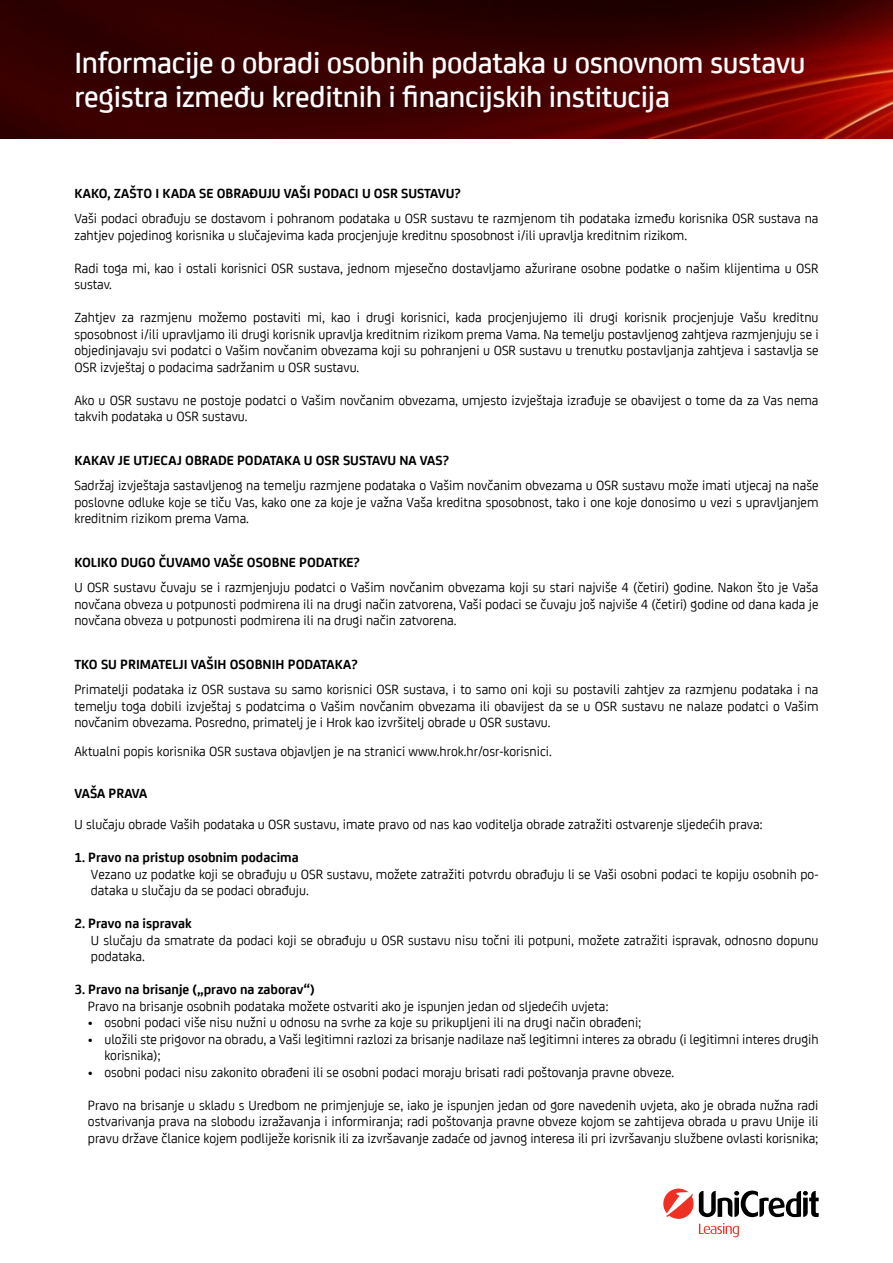
<style>
.page{position:relative;width:893px;height:1263px;background:#fff}
.page>*{position:absolute;margin:0;border:0;box-sizing:border-box;transform-origin:0 0}
.t1{font:500 31.5px/34.5px "Uni Credit";letter-spacing:-.01em;color:#fff}
.t2{font:14.25px/16.5px "Uni Credit";color:#000}
.t3{font:700 14.25px "Uni Credit";color:#000}
</style>
<div class="page">
<img style="left:0;top:0;width:893px;height:138px">
<svg style="left:663px;top:1188px;width:156px;height:49px"></svg>
<h1 class="t1" style="left:74px;top:43px;width:733px">Informacije o obradi osobnih podataka u osnovnom sustavu registra između kreditnih i financijskih institucija</h1>
<p class="t3" style="left:74px;top:182px;width:388px">KAKO, ZAŠTO I KADA SE OBRAĐUJU VAŠI PODACI U OSR SUSTAVU?</p>
<p class="t2" style="left:74px;top:209px;width:746px">Vaši podaci obrađuju se dostavom i pohranom podataka u OSR sustavu te razmjenom tih podataka između korisnika OSR sustava na zahtjev pojedinog korisnika u slučajevima kada procjenjuje kreditnu sposobnost i/ili upravlja kreditnim rizikom.</p>
<p class="t2" style="left:74px;top:259px;width:746px">Radi toga mi, kao i ostali korisnici OSR sustava, jednom mjesečno dostavljamo ažurirane osobne podatke o našim klijentima u OSR sustav.</p>
<p class="t2" style="left:74px;top:308px;width:746px;text-align:justify">Zahtjev za razmjenu možemo postaviti mi, kao i drugi korisnici, kada procjenjujemo ili drugi korisnik procjenjuje Vašu kreditnu sposobnost i/ili upravljamo ili drugi korisnik upravlja kreditnim rizikom prema Vama. Na temelju postavljenog zahtjeva razmjenjuju se i objedinjavaju svi podatci o Vašim novčanim obvezama koji su pohranjeni u OSR sustavu u trenutku postavljanja zahtjeva i sastavlja se OSR izvještaj o podacima sadržanim u OSR sustavu.</p>
<p class="t2" style="left:74px;top:391px;width:746px">Ako u OSR sustavu ne postoje podatci o Vašim novčanim obvezama, umjesto izvještaja izrađuje se obavijest o tome da za Vas nema takvih podataka u OSR sustavu.</p>
<p class="t3" style="left:74px;top:449px;width:376px">KAKAV JE UTJECAJ OBRADE PODATAKA U OSR SUSTAVU NA VAS?</p>
<p class="t2" style="left:74px;top:476px;width:746px;text-align:justify">Sadržaj izvještaja sastavljenog na temelju razmjene podataka o Vašim novčanim obvezama u OSR sustavu može imati utjecaj na naše poslovne odluke koje se tiču Vas, kako one za koje je važna Vaša kreditna sposobnost, tako i one koje donosimo u vezi s upravljanjem kreditnim rizikom prema Vama.</p>
<p class="t3" style="left:74px;top:551px;width:287px">KOLIKO DUGO ČUVAMO VAŠE OSOBNE PODATKE?</p>
<p class="t2" style="left:74px;top:578px;width:746px;text-align:justify">U OSR sustavu čuvaju se i razmjenjuju podatci o Vašim novčanim obvezama koji su stari najviše 4 (četiri) godine. Nakon što je Vaša novčana obveza u potpunosti podmirena ili na drugi način zatvorena, Vaši podaci se čuvaju još najviše 4 (četiri) godine od dana kada je novčana obveza u potpunosti podmirena ili na drugi način zatvorena.</p>
<p class="t3" style="left:74px;top:653px;width:285px">TKO SU PRIMATELJI VAŠIH OSOBNIH PODATAKA?</p>
<p class="t2" style="left:74px;top:680px;width:746px;text-align:justify">Primatelji podataka iz OSR sustava su samo korisnici OSR sustava, i to samo oni koji su postavili zahtjev za razmjenu podataka i na temelju toga dobili izvještaj s podatcima o Vašim novčanim obvezama ili obavijest da se u OSR sustavu ne nalaze podatci o Vašim novčanim obvezama. Posredno, primatelj je i Hrok kao izvršitelj obrade u OSR sustavu.</p>
<p class="t2" style="left:74px;top:742px;width:479px">Aktualni popis korisnika OSR sustava objavljen je na stranici www.hrok.hr/osr-korisnici.</p>
<p class="t3" style="left:74px;top:782px;width:74px">VAŠA PRAVA</p>
<p class="t2" style="left:74px;top:815px;width:690px">U slučaju obrade Vaših podataka u OSR sustavu, imate pravo od nas kao voditelja obrade zatražiti ostvarenje sljedećih prava:</p>
<p class="t3" style="left:74px;top:847px;width:226px">1. Pravo na pristup osobnim podacima</p>
<p class="t2" style="left:91px;top:865px;width:729px">Vezano uz podatke koji se obrađuju u OSR sustavu, možete zatražiti potvrdu obrađuju li se Vaši osobni podaci te kopiju osobnih po&shy;dataka u slučaju da se podaci obrađuju.</p>
<p class="t3" style="left:74px;top:913px;width:119px">2. Pravo na ispravak</p>
<p class="t2" style="left:91px;top:931px;width:729px">U slučaju da smatrate da podaci koji se obrađuju u OSR sustavu nisu točni ili potpuni, možete zatražiti ispravak, odnosno dopunu podataka.</p>
<p class="t3" style="left:74px;top:979px;width:242px">3. Pravo na brisanje („pravo na zaborav“)</p>
<p class="t2" style="left:88px;top:997px;width:522px">Pravo na brisanje osobnih podataka možete ostvariti ako je ispunjen jedan od sljedećih uvjeta:</p>
<p class="t2" style="left:88px;top:1013px;width:555px">• osobni podaci više nisu nužni u odnosu na svrhe za koje su prikupljeni ili na drugi način obrađeni;</p>
<p class="t2" style="left:104px;top:1030px;width:716px;text-indent:-17px">• uložili ste prigovor na obradu, a Vaši legitimni razlozi za brisanje nadilaze naš legitimni interes za obradu (i legitimni interes drugih korisnika);</p>
<p class="t2" style="left:88px;top:1063px;width:588px">• osobni podaci nisu zakonito obrađeni ili se osobni podaci moraju brisati radi poštovanja pravne obveze.</p>
<p class="t2" style="left:88px;top:1096px;width:732px;text-align:justify">Pravo na brisanje u skladu s Uredbom ne primjenjuje se, iako je ispunjen jedan od gore navedenih uvjeta, ako je obrada nužna radi ostvarivanja prava na slobodu izražavanja i informiranja; radi poštovanja pravne obveze kojom se zahtijeva obrada u pravu Unije ili pravu države članice kojem podliježe korisnik ili za izvršavanje zadaće od javnog interesa ili pri izvršavanju službene ovlasti korisnika;</p>
</div>
